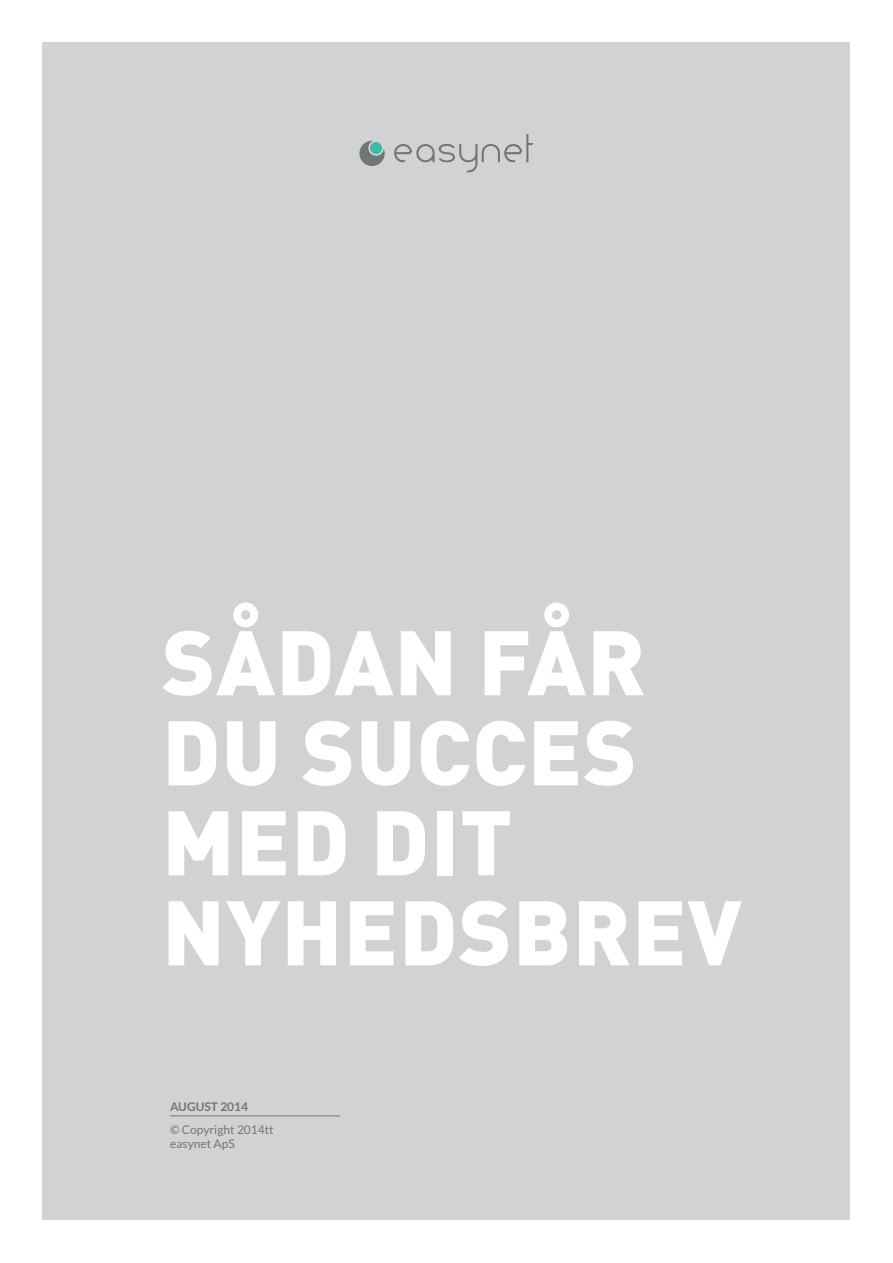
<style>
.page{position:relative;width:893px;height:1263px;background:#fff}
.page>*{position:absolute;margin:0;border:0;box-sizing:border-box;transform-origin:0 0}
.t1{font:900 90px/90px "DIN Pro";letter-spacing:.01em;color:#fff}
.t2{font:12px/14.4px "Lato";color:#727576}
.t3{font:700 12px "Lato";color:#727576}
</style>
<div class="page">
<div style="left:43px;top:43px;width:807px;height:1177px;background:#d1d2d4"></div>
<svg style="left:394px;top:134px;width:140px;height:38px"></svg>
<svg style="left:359px;top:141px;width:26px;height:25px"></svg>
<hr style="left:170px;top:1115px;width:170px;height:1px;background:#727576">
<p class="t1" style="left:162px;top:614px;width:581px">SÅDAN FÅR<br>DU SUCCES<br>MED DIT<br>NYHEDSBREV</p>
<p class="t3" style="left:170px;top:1100px;width:80px">AUGUST 2014</p>
<p class="t2" style="left:170px;top:1122px;width:105px">© Copyright 2014tt easynet ApS</p>
</div>
